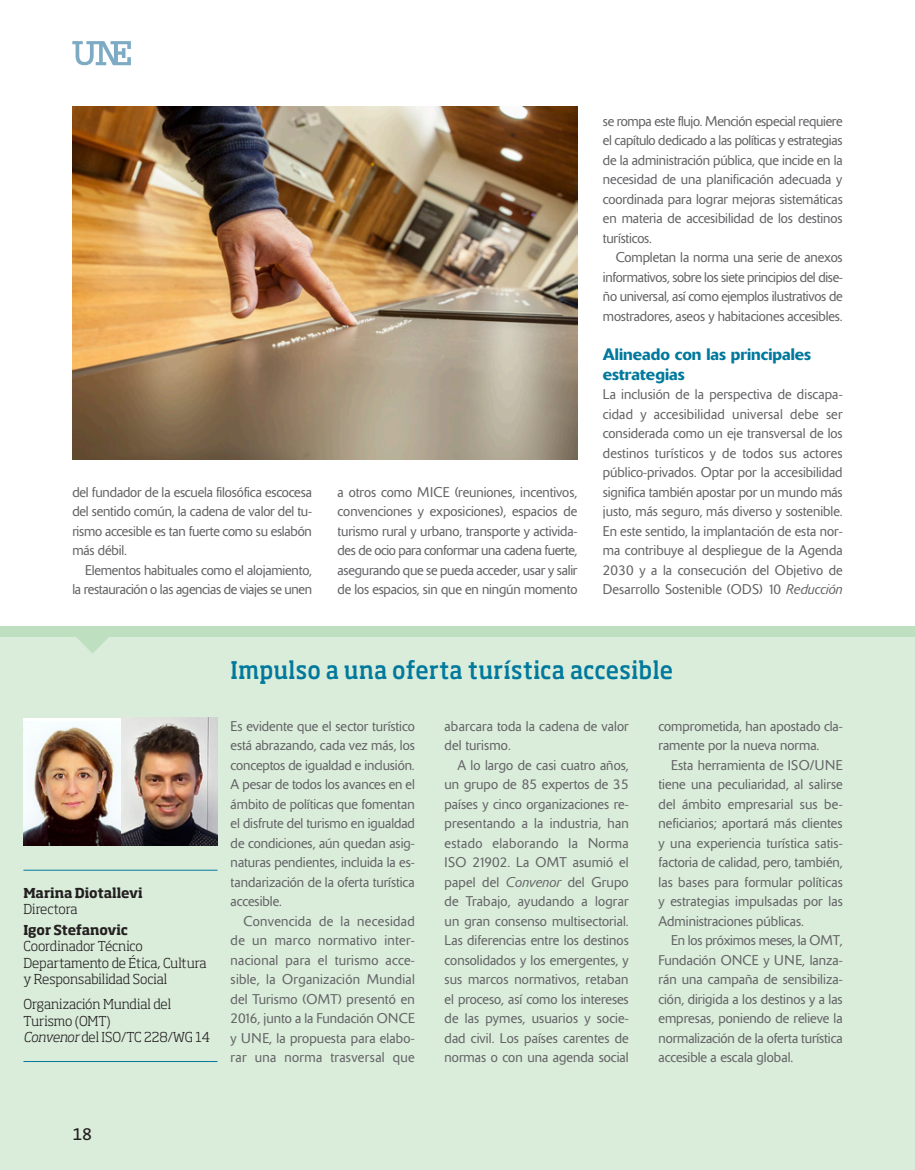
<style>
.page{position:relative;width:915px;height:1170px;background:#fff}
.page>*{position:absolute;margin:0;border:0;box-sizing:border-box;transform-origin:0 0}
.t1{font:500 24px "Soho Std";letter-spacing:.015em;color:#00799d;scale:.91 1}
.t2{font:18px "The Mix C5";color:#231f20}
.t3{font:500 16.5px/19.5px "Delta";color:#00799d}
.t4{font:300 13.95px/19.5px "Delta";color:#636366;text-align:justify}
.t5{font:300 13.5px/16.5px "Soho Std";letter-spacing:-.005em;color:#231f20}
.t6{font:700 13.5px "Soho Std";letter-spacing:-.015em;color:#231f20}
.s1{font-style:italic}
</style>
<div class="page">
<svg style="left:72px;top:41px;width:59px;height:24px"></svg>
<img style="left:72px;top:106px;width:505px;height:353px">
<div style="left:0;top:631px;width:914px;height:538px;background:#daecda"></div>
<div style="left:0;top:626px;width:914px;height:10px;background:#bee0c0"></div>
<svg style="left:69px;top:636px;width:47px;height:17px"></svg>
<hr style="left:23px;top:1061px;width:194px;height:1px;background:#00799d">
<img style="left:120px;top:717px;width:97px;height:128px">
<hr style="left:23px;top:869px;width:194px;height:1px;background:#00799d">
<div style="left:23px;top:717px;width:97px;height:128px;background:#fff"></div>
<img style="left:23px;top:721px;width:97px;height:124px">
<p class="t4" style="left:72px;top:482px;width:241px">del fundador de la escuela filosófica escocesa del sentido común, la cadena de valor del tu&shy;rismo accesible es tan fuerte como su eslabón más débil.</p>
<p class="t4" style="left:72px;top:560px;width:241px;text-align:right">Elementos habituales como el alojamiento,<br>la restauración o las agencias de viajes se unen</p>
<p class="t4" style="left:337px;top:482px;width:241px">a otros como MICE (reuniones, incentivos, convenciones y exposiciones), espacios de turismo rural y urbano, transporte y activida&shy;des de ocio para conformar una cadena fuerte, asegurando que se pueda acceder, usar y salir de los espacios, sin que en ningún momento</p>
<p class="t4" style="left:602px;top:111px;width:241px">se rompa este flujo. Mención especial requiere el capítulo dedicado a las políticas y estrategias de la administración pública, que incide en la necesidad de una planificación adecuada y coordinada para lograr mejoras sistemáticas en materia de accesibilidad de los destinos turísticos.</p>
<p class="t4" style="left:602px;top:248px;width:241px;text-indent:13px">Completan la norma una serie de anexos informativos, sobre los siete principios del dise&shy;ño universal, así como ejemplos ilustrativos de mostradores, aseos y habitaciones accesibles.</p>
<p class="t3" style="left:602px;top:344px;width:209px">Alineado con las principales estrategias</p>
<p class="t4" style="left:602px;top:384px;width:241px">La inclusión de la perspectiva de discapa&shy;cidad y accesibilidad universal debe ser considerada como un eje transversal de los destinos turísticos y de todos sus actores público-privados. Optar por la accesibilidad significa también apostar por un mundo más justo, más seguro, más diverso y sostenible.<br>En este sentido, la implantación de esta nor&shy;ma contribuye al despliegue de la Agenda 2030 y a la consecución del Objetivo de Desarrollo Sostenible (ODS) 10 <span class="s1">Reducción</span></p>
<p class="t6" style="left:23px;top:883px;width:121px">Marina Diotallevi</p>
<p class="t5" style="left:23px;top:900px;width:56px">Directora</p>
<p class="t6" style="left:23px;top:921px;width:106px">Igor Stefanovic</p>
<p class="t5" style="left:23px;top:937px;width:185px">Coordinador Técnico<br>Departamento de Ética, Cultura y Responsabilidad Social</p>
<p class="t5" style="left:23px;top:995px;width:188px">Organización Mundial del<br>Turismo (OMT)<br><span class="s1">Convenor</span> del ISO/TC 228/WG 14</p>
<h1 class="t1" style="left:230px;top:654px;width:487px">Impulso a una oferta turística accesible</h1>
<p class="t4" style="left:230px;top:716px;width:186px">Es evidente que el sector turístico está abrazando, cada vez más, los conceptos de igualdad e inclusión.<br>A pesar de todos los avances en el ámbito de políticas que fomentan el disfrute del turismo en igualdad de condiciones, aún quedan asig&shy;naturas pendientes, incluida la es&shy;tandarización de la oferta turística accesible.</p>
<p class="t4" style="left:230px;top:911px;width:186px;text-indent:13px">Convencida de la necesidad de un marco normativo inter&shy;nacional para el turismo acce&shy;sible, la Organización Mundial del Turismo (OMT) presentó en 2016, junto a la Fundación ONCE y UNE, la propuesta para elabo&shy;rar una norma trasversal que</p>
<p class="t4" style="left:658px;top:716px;width:185px">comprometida, han apostado cla&shy;ramente por la nueva norma.</p>
<p class="t4" style="left:658px;top:755px;width:186px;text-indent:13px">Esta herramienta de ISO/UNE tiene una peculiaridad, al salirse del ámbito empresarial sus be&shy;neficiarios; aportará más clientes y una experiencia turística satis&shy;factoria de calidad, pero, también, las bases para formular políticas y estrategias impulsadas por las Administraciones públicas.</p>
<p class="t4" style="left:658px;top:930px;width:186px;text-indent:13px">En los próximos meses, la OMT, Fundación ONCE y UNE, lanza&shy;rán una campaña de sensibiliza&shy;ción, dirigida a los destinos y a las empresas, poniendo de relieve la normalización de la oferta turística accesible a escala global.</p>
<p class="t4" style="left:444px;top:716px;width:185px">abarcara toda la cadena de valor del turismo.</p>
<p class="t4" style="left:444px;top:755px;width:186px;text-indent:13px">A lo largo de casi cuatro años, un grupo de 85 expertos de 35 países y cinco organizaciones re&shy;presentando a la industria, han estado elaborando la Norma ISO 21902. La OMT asumió el papel del <span class="s1">Convenor</span> del Grupo de Trabajo, ayudando a lograr un gran consenso multisectorial.<br>Las diferencias entre los destinos consolidados y los emergentes, y sus marcos normativos, retaban el proceso, así como los intereses de las pymes, usuarios y socie&shy;dad civil. Los países carentes de normas o con una agenda social</p>
<p class="t2" style="left:72px;top:1122px;width:21px">18</p>
</div>
